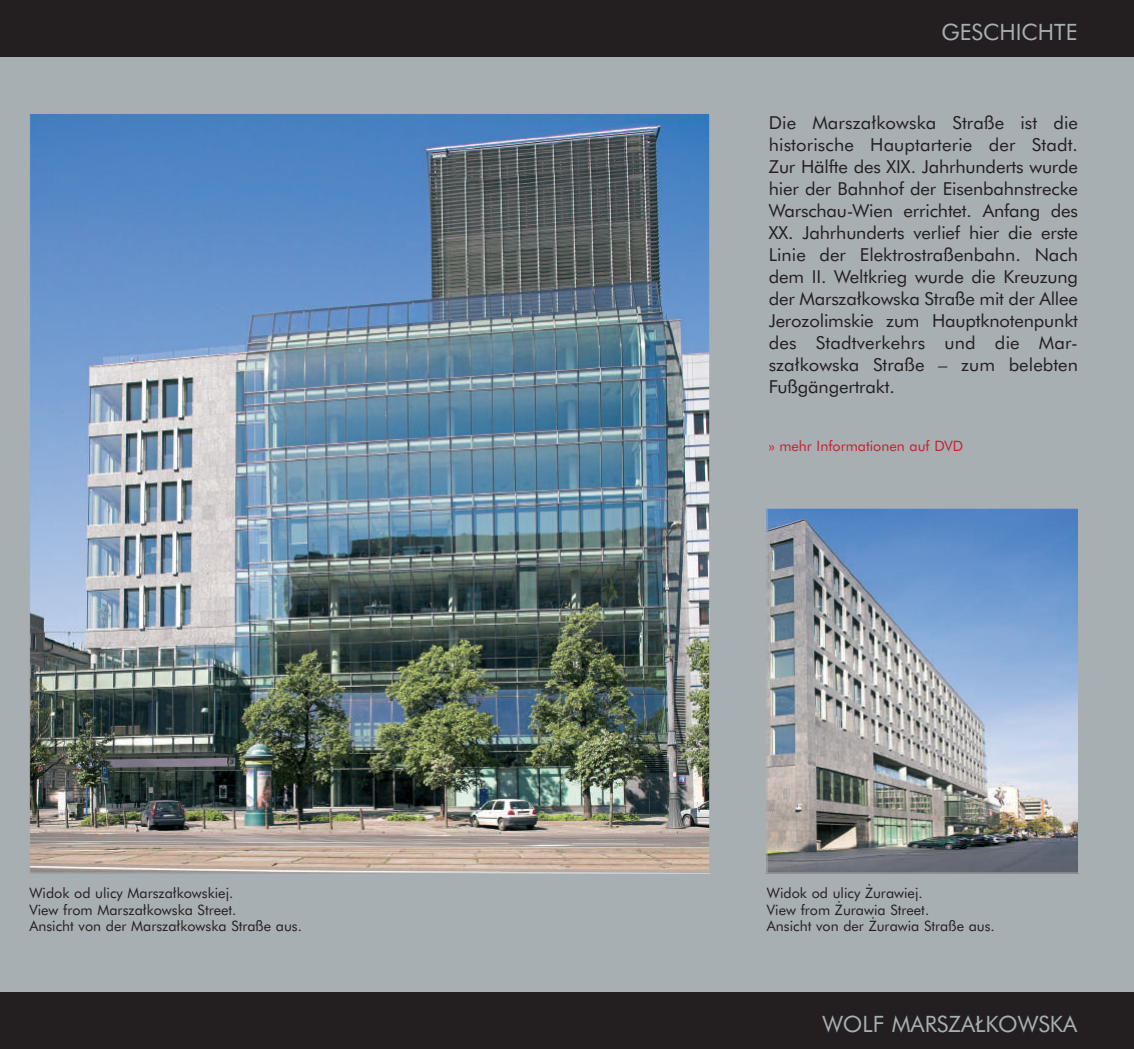
<style>
.page{position:relative;width:1134px;height:1049px;background:#fff}
.page>*{position:absolute;margin:0;border:0;box-sizing:border-box;transform-origin:0 0}
.t1{font:22px "Futura Bk PL";color:#a8afb3}
.t2{font:17.4px/22px "Futura Bk PL";letter-spacing:-.01em;color:#231f20}
.t3{font:14px/16.8px "Futura Bk PL";color:#231f20}
.t4{font:14px "Futura Bk PL";color:#c4202c}
</style>
<div class="page">
<div style="left:0;top:56px;width:1134px;height:937px;background:#a8afb3"></div>
<img style="left:769px;top:510px;width:308px;height:361px">
<div style="left:767px;top:508px;width:312px;height:365px;border:1px solid #a8afb3"></div>
<img style="left:31px;top:115px;width:677px;height:756px">
<div style="left:0;top:0;width:1134px;height:57px;background:#231f20"></div>
<div style="left:0;top:992px;width:1134px;height:57px;background:#231f20"></div>
<p class="t1" style="left:941px;top:18px;width:138px">GESCHICHTE</p>
<p class="t2" style="left:769px;top:111px;width:311px">Die Marszałkowska Straße ist die historische Hauptarterie der Stadt.<br>Zur Hälfte des XIX. Jahrhunderts wurde hier der Bahnhof der Eisenbahnstrecke Warschau-Wien errichtet. Anfang des XX. Jahrhunderts verlief hier die erste Linie der Elektrostraßenbahn. Nach dem II. Weltkrieg wurde die Kreuzung der Marszałkowska Straße mit der Allee Jerozolimskie zum Hauptknotenpunkt des Stadtverkehrs und die Mar&shy;szałkowska Straße – zum belebten Fußgängertrakt.</p>
<p class="t4" style="left:769px;top:437px;width:196px">» mehr Informationen auf DVD</p>
<p class="t3" style="left:29px;top:884px;width:274px">Widok od ulicy Marszałkowskiej.<br>View from Marszałkowska Street.<br>Ansicht von der Marszałkowska Straße aus.</p>
<p class="t3" style="left:767px;top:884px;width:229px">Widok od ulicy Żurawiej.<br>View from Żurawia Street.<br>Ansicht von der Żurawia Straße aus.</p>
<p class="t1" style="left:822px;top:1010px;width:257px">WOLF MARSZAŁKOWSKA</p>
</div>
